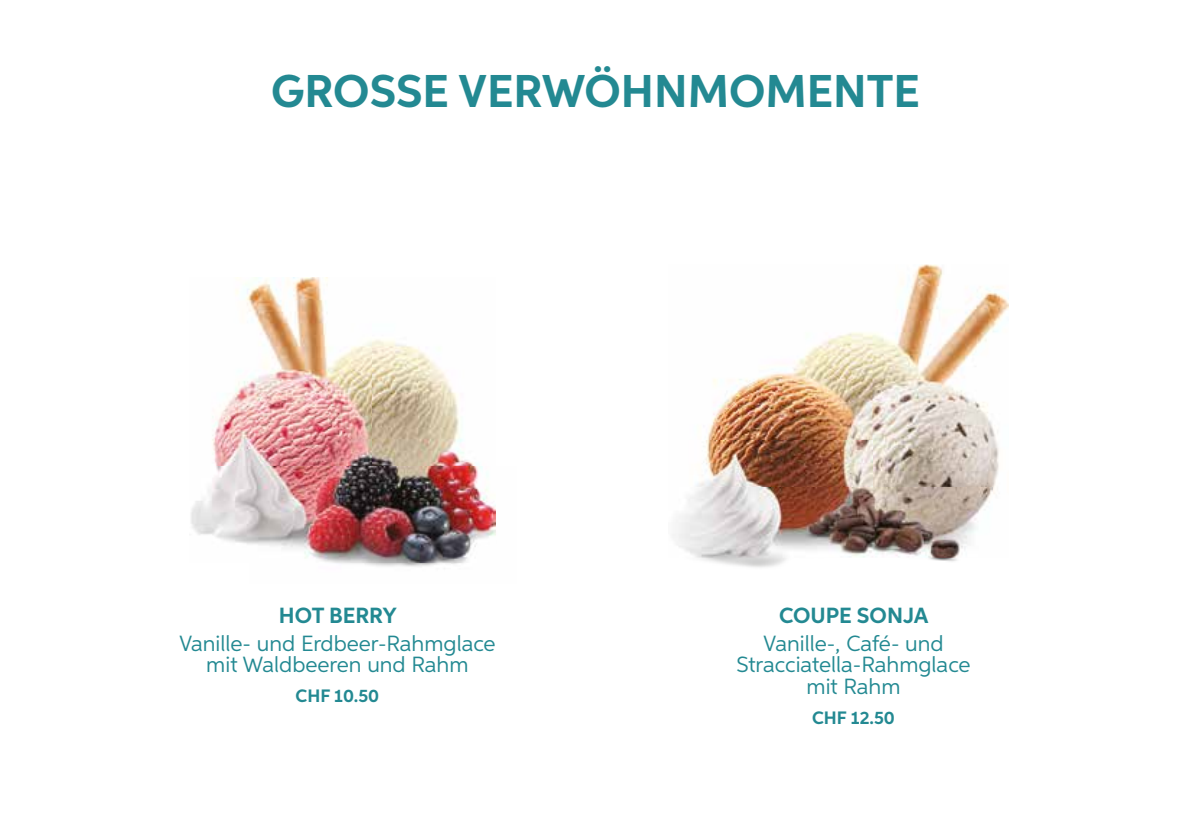
<style>
.page{position:relative;width:1191px;height:840px;background:#fff}
.page>*{position:absolute;margin:0;border:0;box-sizing:border-box;transform-origin:0 0}
.t1{font:700 46px "Aspira";color:#238992}
.t2{font:22px/21.6px "Aspira";color:#238992;text-align:center}
.t3{font:700 22px "Aspira";color:#238992}
.t4{font:700 18px "Aspira";color:#238992}
</style>
<div class="page">
<img style="left:450px;top:504px;width:46px;height:60px">
<img style="left:331px;top:562px;width:119px;height:5px">
<img style="left:191px;top:278px;width:304px;height:284px">
<img style="left:696px;top:557px;width:261px;height:11px">
<img style="left:696px;top:332px;width:176px;height:155px">
<img style="left:872px;top:264px;width:137px;height:230px">
<img style="left:672px;top:487px;width:320px;height:70px">
<h1 class="t1" style="left:271px;top:63px;width:650px">GROSSE VERWÖHNMOMENTE</h1>
<p class="t3" style="left:279px;top:601px;width:119px">HOT BERRY</p>
<p class="t2" style="left:179px;top:631px;width:318px">Vanille- und Erdbeer-Rahmglace mit Waldbeeren und Rahm</p>
<p class="t4" style="left:295px;top:684px;width:85px">CHF 10.50</p>
<p class="t3" style="left:779px;top:601px;width:151px">COUPE SONJA</p>
<p class="t2" style="left:736px;top:631px;width:236px">Vanille-, Café- und<br>Stracciatella-Rahmglace mit Rahm</p>
<p class="t4" style="left:812px;top:706px;width:84px">CHF 12.50</p>
</div>
